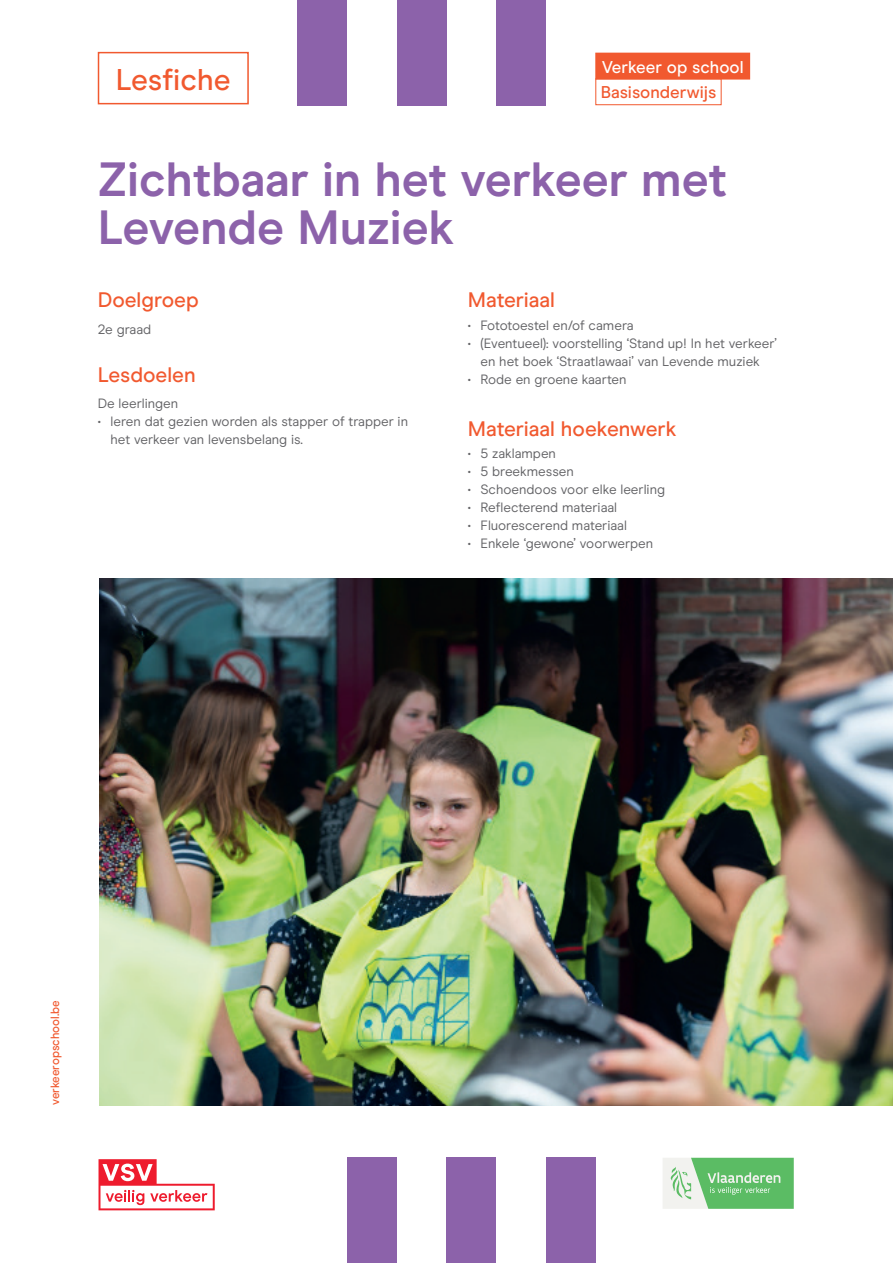
<style>
.page{position:relative;width:893px;height:1263px;background:#fff}
.page>*{position:absolute;margin:0;border:0;box-sizing:border-box;transform-origin:0 0}
.t1{font:700 48px/48px "Modern Era";color:#8c62aa}
.t2{font:500 30px "Modern Era";color:#f1592f}
.t3{font:500 21px "Modern Era";color:#f1592f}
.t4{font:500 17.1px "Modern Era";color:#fff}
.t5{font:500 17.1px "Modern Era";color:#f1592f}
.t6{font:13.5px/18px "Modern Era";color:#636366}
.t7{font:500 12px "Modern Era";color:#f1592f}
</style>
<div class="page">
<svg style="left:663px;top:1158px;width:131px;height:51px"></svg>
<svg style="left:99px;top:1159px;width:116px;height:51px"></svg>
<div style="left:98px;top:52px;width:151px;height:52px;border:2px solid #f1592f"></div>
<div style="left:496px;top:0;width:50px;height:105px;background:#8c62aa"></div>
<div style="left:397px;top:0;width:49px;height:105px;background:#8c62aa"></div>
<div style="left:298px;top:0;width:49px;height:105px;background:#8c62aa"></div>
<div style="left:546px;top:1158px;width:49px;height:105px;background:#8c62aa"></div>
<div style="left:446px;top:1158px;width:50px;height:105px;background:#8c62aa"></div>
<div style="left:347px;top:1158px;width:50px;height:105px;background:#8c62aa"></div>
<div style="left:595px;top:78px;width:127px;height:27px;border:1px solid #f1592f"></div>
<div style="left:596px;top:53px;width:154px;height:26px;background:#f1592f"></div>
<div style="left:595px;top:53px;width:155px;height:27px;border:1px solid #f1592f"></div>
<img style="left:99px;top:579px;width:794px;height:526px">
<h2 class="t2" style="left:116px;top:62px;width:116px">Lesfiche</h2>
<p class="t4" style="left:602px;top:57px;width:143px">Verkeer op school</p>
<p class="t5" style="left:601px;top:83px;width:117px">Basisonderwijs</p>
<h1 class="t1" style="left:98px;top:155px;width:631px">Zichtbaar in het verkeer met<br>Levende Muziek</h1>
<h3 class="t3" style="left:98px;top:288px;width:102px">Doelgroep</h3>
<p class="t6" style="left:98px;top:320px;width:55px">2e graad</p>
<h3 class="t3" style="left:98px;top:362px;width:99px">Lesdoelen</h3>
<p class="t6" style="left:98px;top:394px;width:82px">De leerlingen</p>
<p class="t6" style="left:111px;top:412px;width:299px;text-indent:-13px">• leren dat gezien worden als stapper of trapper in het verkeer van levensbelang is.</p>
<h3 class="t3" style="left:468px;top:288px;width:89px">Materiaal</h3>
<p class="t6" style="left:468px;top:316px;width:167px">• Fototoestel en/of camera</p>
<p class="t6" style="left:468px;top:334px;width:311px;text-align:center">• (Eventueel): voorstelling ‘Stand up! In het verkeer’ en het boek ‘Straatlawaai’ van Levende muziek</p>
<p class="t6" style="left:468px;top:370px;width:160px">• Rode en groene kaarten</p>
<h3 class="t3" style="left:468px;top:416px;width:210px">Materiaal hoekenwerk</h3>
<p class="t6" style="left:468px;top:444px;width:90px">• 5 zaklampen</p>
<p class="t6" style="left:468px;top:462px;width:108px">• 5 breekmessen</p>
<p class="t6" style="left:468px;top:480px;width:199px">• Schoendoos voor elke leerling</p>
<p class="t6" style="left:468px;top:498px;width:151px">• Reflecterend materiaal</p>
<p class="t6" style="left:468px;top:516px;width:161px">• Fluorescerend materiaal</p>
<p class="t6" style="left:468px;top:534px;width:187px">• Enkele ‘gewone’ voorwerpen</p>
<p class="t7" style="left:48px;top:1105px;width:106px;rotate:-90deg">verkeeropschool.be</p>
</div>
